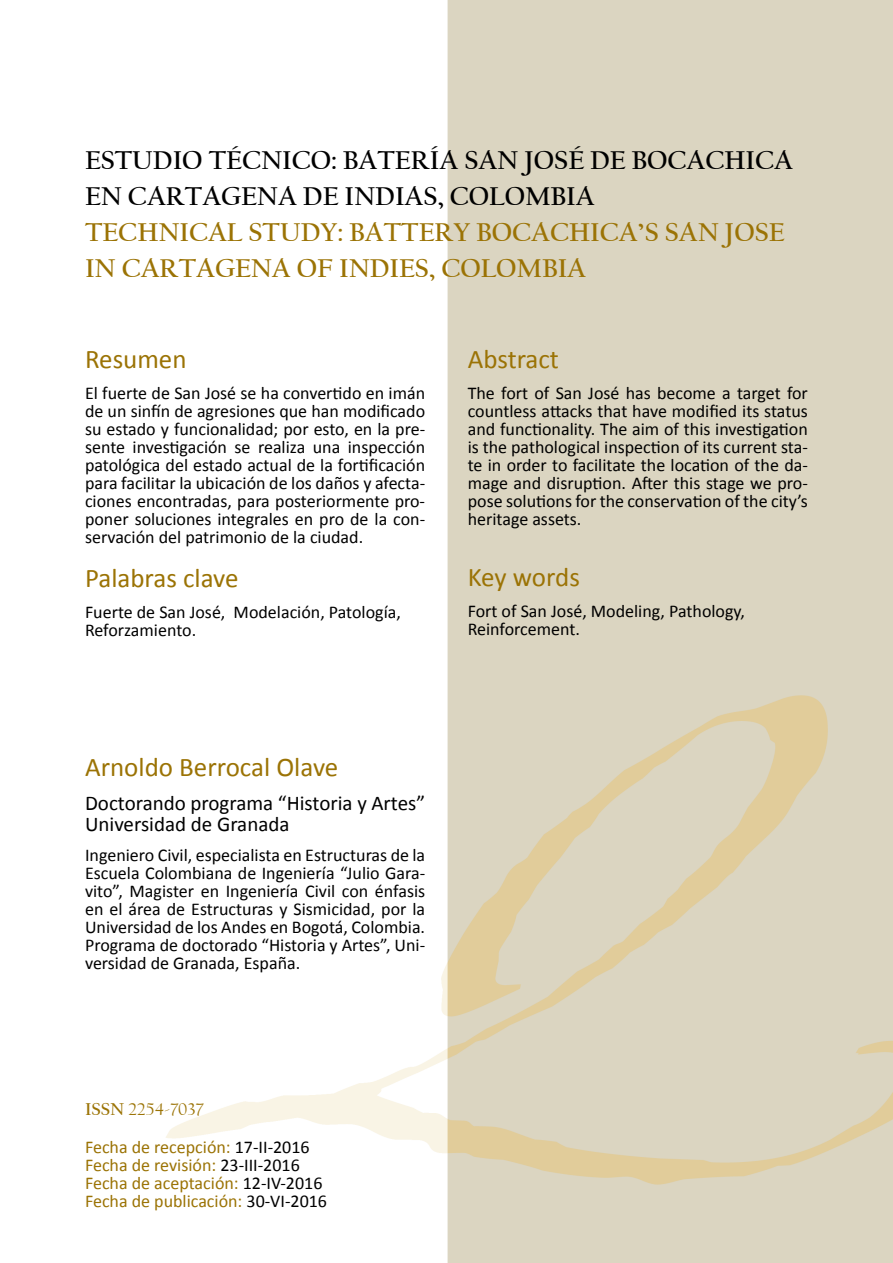
<style>
.page{position:relative;width:893px;height:1263px;background:#fff}
.page>*{position:absolute;margin:0;border:0;box-sizing:border-box;transform-origin:0 0}
.t1{font:700 27px/36px "Californian FB";color:#000}
.t2{font:700 27px/36px "Californian FB";color:#9b7305}
.t3{font:27px "Calibri";color:#9b7305}
.t4{font:21px/21px "Calibri";color:#000}
.t5{font:18px/18px "Calibri";color:#000;text-align:justify}
.t6{font:18px/18px "Calibri";color:#9b7305}
.t7{font:18px "Californian FB";color:#9b7305}
.s1{font-weight:700}
.s2{color:#000}
</style>
<div class="page">
<img style="left:166px;top:0;width:727px;height:1263px">
<h1 class="t1" style="left:85px;top:142px;width:709px">ESTUDIO TÉCNICO: BATERÍA SAN JOSÉ DE BOCACHICA<br>EN CARTAGENA DE INDIAS, COLOMBIA</h1>
<h1 class="t2" style="left:85px;top:214px;width:701px">TECHNICAL STUDY: BATTERY BOCACHICA’s SAN JOSE<br>IN CARTAGENA OF INDIES, COLOMBIA</h1>
<h1 class="t3" style="left:85px;top:342px;width:103px">Resumen</h1>
<p class="t5" style="left:85px;top:384px;width:342px">El fuerte de San José se ha convertido en imán de un sinfín de agresiones que han modificado su estado y funcionalidad; por esto, en la pre&shy;sente investigación se realiza una inspección patológica del estado actual de la fortificación para facilitar la ubicación de los daños y afecta&shy;ciones encontradas, para posteriormente pro&shy;poner soluciones integrales en pro de la con&shy;servación del patrimonio de la ciudad.</p>
<h1 class="t3" style="left:85px;top:561px;width:155px">Palabras clave</h1>
<p class="t5" style="left:85px;top:603px;width:317px">Fuerte de San José, Modelación, Patología,<br>Reforzamiento.</p>
<h1 class="t3" style="left:468px;top:342px;width:93px">Abstract</h1>
<p class="t5" style="left:468px;top:384px;width:342px">The fort of San José has become a target for countless attacks that have modified its status and functionality. The aim of this investigation is the pathological inspection of its current sta&shy;te in order to facilitate the location of the da&shy;mage and disruption. After this stage we pro&shy;pose solutions for the conservation of the city’s heritage assets.</p>
<h1 class="t3" style="left:468px;top:560px;width:114px">Key words</h1>
<p class="t5" style="left:468px;top:602px;width:279px">Fort of San José, Modeling, Pathology,<br>Reinforcement.</p>
<h1 class="t3" style="left:85px;top:750px;width:255px">Arnoldo Berrocal Olave</h1>
<p class="t4" style="left:85px;top:792px;width:342px">Doctorando programa “Historia y Artes”<br>Universidad de Granada</p>
<p class="t5" style="left:85px;top:846px;width:342px">I ngeniero Civil, especialista en Estructuras de la Escuela Colombiana de I ngeniería “Julio Gara&shy;vito”, Magister en I ngeniería Civil con énfasis en el área de Estructuras y Sismicidad, por la Universidad de los Andes en Bogotá, Colombia.<br>Programa de doctorado “Historia y Artes”, Uni&shy;versidad de Granada, España.</p>
<p class="t7" style="left:85px;top:1099px;width:120px"><span class="s1">ISSN</span> 2254-7037</p>
<p class="t6" style="left:85px;top:1138px;width:244px">Fecha de recepción: <span class="s2">17-II-2016<br></span>Fecha de revisión: <span class="s2">23-III-2016<br></span>Fecha de aceptación: <span class="s2">12-IV-2016<br></span>Fecha de publicación: <span class="s2">30-VI-2016</span></p>
</div>
